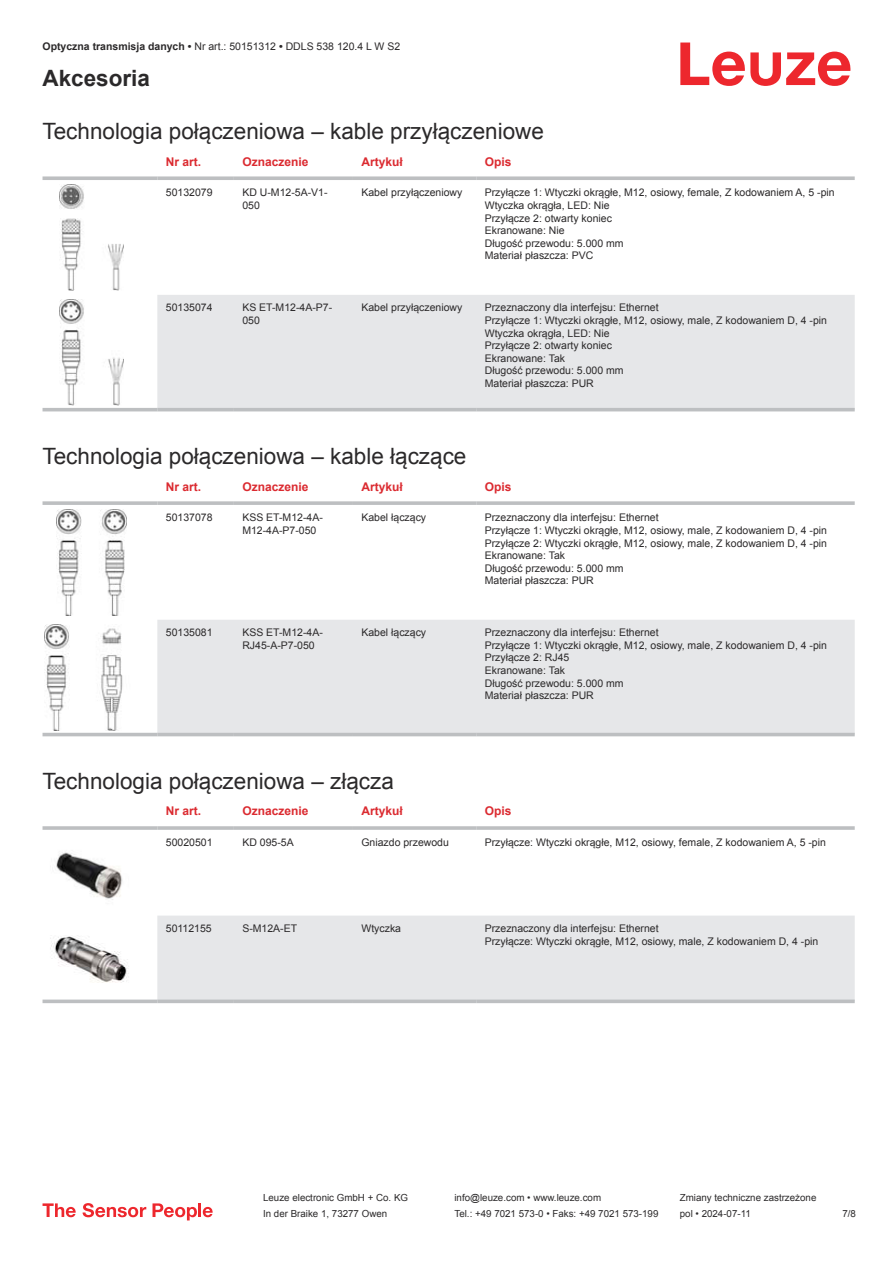
<style>
.page{position:relative;width:893px;height:1263px;background:#fff}
.page>*{position:absolute;margin:0;border:0;box-sizing:border-box;transform-origin:0 0}
.t1{font:22.5px "Arial";color:#2b292a}
.t2{font:700 22.5px "Arial";color:#2b292a}
.t3{font:700 12px "Arial";color:#db2a30}
.t4{font:10.5px/12.6px "Arial";color:#2b292a}
.t5{font:9.75px "Arial";color:#2b292a}
.s1{font-weight:700}
</style>
<div class="page">
<svg style="left:680px;top:43px;width:170px;height:43px"></svg>
<div style="left:157px;top:295px;width:698px;height:113px;background:#e6e7e9"></div>
<svg style="left:43px;top:176px;width:114px;height:4px"></svg>
<svg style="left:157px;top:176px;width:77px;height:4px"></svg>
<svg style="left:234px;top:176px;width:119px;height:4px"></svg>
<svg style="left:353px;top:176px;width:123px;height:4px"></svg>
<svg style="left:476px;top:176px;width:379px;height:4px;background:#c4c6c8"></svg>
<hr style="left:43px;top:408px;width:114px;height:3px;background:#bdbfc1">
<hr style="left:157px;top:408px;width:77px;height:3px;background:#bdbfc1">
<hr style="left:234px;top:408px;width:119px;height:3px;background:#bdbfc1">
<hr style="left:353px;top:408px;width:123px;height:3px;background:#bdbfc1">
<hr style="left:476px;top:408px;width:379px;height:3px;background:#bdbfc1">
<img style="left:59px;top:184px;width:65px;height:107px">
<img style="left:59px;top:299px;width:65px;height:106px">
<svg style="left:43px;top:515px;width:812px;height:222px"></svg>
<div style="left:157px;top:620px;width:698px;height:113px;background:#e6e7e9"></div>
<svg style="left:43px;top:501px;width:114px;height:4px"></svg>
<svg style="left:157px;top:501px;width:77px;height:4px"></svg>
<svg style="left:234px;top:501px;width:119px;height:4px"></svg>
<svg style="left:353px;top:501px;width:123px;height:4px"></svg>
<svg style="left:476px;top:501px;width:379px;height:4px;background:#c3c5c7"></svg>
<hr style="left:43px;top:733px;width:114px;height:3px;background:#bdbfc1">
<hr style="left:157px;top:733px;width:77px;height:3px;background:#bdbfc1">
<hr style="left:234px;top:733px;width:119px;height:3px;background:#bdbfc1">
<hr style="left:353px;top:733px;width:123px;height:3px;background:#bdbfc1">
<hr style="left:476px;top:733px;width:379px;height:3px;background:#bdbfc1">
<img style="left:56px;top:509px;width:70px;height:106px">
<img style="left:45px;top:624px;width:93px;height:106px">
<svg style="left:43px;top:1003px;width:811px;height:1px"></svg>
<div style="left:157px;top:915px;width:698px;height:84px;background:#e6e7e9"></div>
<hr style="left:43px;top:826px;width:114px;height:4px;background:#bdbfc1">
<hr style="left:157px;top:826px;width:77px;height:4px;background:#c8cacc">
<hr style="left:234px;top:826px;width:119px;height:4px;background:#c3c5c7">
<hr style="left:353px;top:826px;width:123px;height:4px;background:#bdbfc1">
<hr style="left:476px;top:826px;width:379px;height:4px;background:#c8cacc">
<svg style="left:43px;top:999px;width:114px;height:4px"></svg>
<svg style="left:157px;top:999px;width:77px;height:4px"></svg>
<svg style="left:234px;top:999px;width:119px;height:4px"></svg>
<svg style="left:353px;top:999px;width:123px;height:4px"></svg>
<svg style="left:476px;top:999px;width:379px;height:4px;background:#c2c4c6"></svg>
<img style="left:56px;top:852px;width:67px;height:48px">
<img style="left:50px;top:936px;width:79px;height:47px">
<svg style="left:43px;top:1203px;width:33px;height:14px"></svg>
<svg style="left:83px;top:1203px;width:63px;height:14px"></svg>
<svg style="left:153px;top:1203px;width:44px;height:17px"></svg>
<hr style="left:198px;top:1203px;width:3px;height:14px;background:#ed272d">
<svg style="left:203px;top:1207px;width:10px;height:10px"></svg>
<p class="t4" style="left:43px;top:41px;width:359px"><span class="s1">Optyczna transmisja danych •</span> Nr art.: 50151312 <span class="s1">•</span> DDLS 538 120.4 L W S2</p>
<h1 class="t2" style="left:43px;top:63px;width:109px">Akcesoria</h1>
<h1 class="t1" style="left:43px;top:116px;width:503px">Technologia połączeniowa – kable przyłączeniowe</h1>
<p class="t3" style="left:166px;top:153px;width:37px">Nr art.</p>
<p class="t3" style="left:242px;top:157px;width:68px">Oznaczenie</p>
<p class="t3" style="left:361px;top:153px;width:43px">Artykuł</p>
<p class="t3" style="left:485px;top:157px;width:28px">Opis</p>
<p class="t4" style="left:166px;top:186px;width:48px">50132079</p>
<p class="t4" style="left:242px;top:186px;width:87px">KD U-M12-5A-V1-<br>050</p>
<p class="t4" style="left:361px;top:186px;width:102px">Kabel przyłączeniowy</p>
<p class="t4" style="left:485px;top:186px;width:351px">Przyłącze 1: Wtyczki okrągłe, M12, osiowy, female, Z kodowaniem A, 5 -pin<br>Wtyczka okrągła, LED: Nie<br>Przyłącze 2: otwarty koniec<br>Ekranowane: Nie<br>Długość przewodu: 5.000 mm<br>Materiał płaszcza: PVC</p>
<p class="t4" style="left:166px;top:301px;width:48px">50135074</p>
<p class="t4" style="left:242px;top:301px;width:91px">KS ET-M12-4A-P7-<br>050</p>
<p class="t4" style="left:361px;top:301px;width:102px">Kabel przyłączeniowy</p>
<p class="t4" style="left:485px;top:301px;width:344px">Przeznaczony dla interfejsu: Ethernet<br>Przyłącze 1: Wtyczki okrągłe, M12, osiowy, male, Z kodowaniem D, 4 -pin Wtyczka okrągła, LED: Nie<br>Przyłącze 2: otwarty koniec<br>Ekranowane: Tak<br>Długość przewodu: 5.000 mm<br>Materiał płaszcza: PUR</p>
<h1 class="t1" style="left:43px;top:441px;width:425px">Technologia połączeniowa – kable łączące</h1>
<p class="t3" style="left:166px;top:478px;width:37px">Nr art.</p>
<p class="t3" style="left:242px;top:482px;width:68px">Oznaczenie</p>
<p class="t3" style="left:361px;top:478px;width:43px">Artykuł</p>
<p class="t3" style="left:485px;top:482px;width:28px">Opis</p>
<p class="t4" style="left:166px;top:511px;width:48px">50137078</p>
<p class="t4" style="left:242px;top:512px;width:82px">KSS ET-M12-4A-<br>M12-4A-P7-050</p>
<p class="t4" style="left:361px;top:511px;width:66px">Kabel łączący</p>
<p class="t4" style="left:485px;top:511px;width:344px">Przeznaczony dla interfejsu: Ethernet<br>Przyłącze 1: Wtyczki okrągłe, M12, osiowy, male, Z kodowaniem D, 4 -pin Przyłącze 2: Wtyczki okrągłe, M12, osiowy, male, Z kodowaniem D, 4 -pin Ekranowane: Tak<br>Długość przewodu: 5.000 mm<br>Materiał płaszcza: PUR</p>
<p class="t4" style="left:166px;top:627px;width:48px">50135081</p>
<p class="t4" style="left:242px;top:627px;width:82px">KSS ET-M12-4A-<br>RJ45-A-P7-050</p>
<p class="t4" style="left:361px;top:626px;width:66px">Kabel łączący</p>
<p class="t4" style="left:485px;top:626px;width:344px">Przeznaczony dla interfejsu: Ethernet<br>Przyłącze 1: Wtyczki okrągłe, M12, osiowy, male, Z kodowaniem D, 4 -pin<br>Przyłącze 2: RJ45<br>Ekranowane: Tak<br>Długość przewodu: 5.000 mm<br>Materiał płaszcza: PUR</p>
<h1 class="t1" style="left:43px;top:766px;width:353px">Technologia połączeniowa – złącza</h1>
<p class="t3" style="left:166px;top:803px;width:37px">Nr art.</p>
<p class="t3" style="left:242px;top:807px;width:68px">Oznaczenie</p>
<p class="t3" style="left:361px;top:803px;width:43px">Artykuł</p>
<p class="t3" style="left:485px;top:807px;width:28px">Opis</p>
<p class="t4" style="left:166px;top:837px;width:48px">50020501</p>
<p class="t4" style="left:242px;top:836px;width:53px">KD 095-5A</p>
<p class="t4" style="left:361px;top:836px;width:89px">Gniazdo przewodu</p>
<p class="t4" style="left:485px;top:836px;width:343px">Przyłącze: Wtyczki okrągłe, M12, osiowy, female, Z kodowaniem A, 5 -pin</p>
<p class="t4" style="left:166px;top:923px;width:47px">50112155</p>
<p class="t4" style="left:242px;top:923px;width:56px">S-M12A-ET</p>
<p class="t4" style="left:361px;top:923px;width:41px">Wtyczka</p>
<p class="t4" style="left:485px;top:922px;width:335px">Przeznaczony dla interfejsu: Ethernet<br>Przyłącze: Wtyczki okrągłe, M12, osiowy, male, Z kodowaniem D, 4 -pin</p>
<p class="t5" style="left:263px;top:1191px;width:146px">Leuze electronic GmbH + Co. KG</p>
<p class="t5" style="left:454px;top:1191px;width:148px">info@leuze.com • www.leuze.com</p>
<p class="t5" style="left:680px;top:1191px;width:138px">Zmiany techniczne zastrzeżone</p>
<p class="t5" style="left:263px;top:1207px;width:126px">In der Braike 1, 73277 Owen</p>
<p class="t5" style="left:454px;top:1207px;width:205px">Tel.: +49 7021 573-0 • Faks: +49 7021 573-199</p>
<p class="t5" style="left:680px;top:1207px;width:72px">pol • 2024-07-11</p>
<p class="t5" style="left:842px;top:1207px;width:15px">7 /8</p>
</div>
